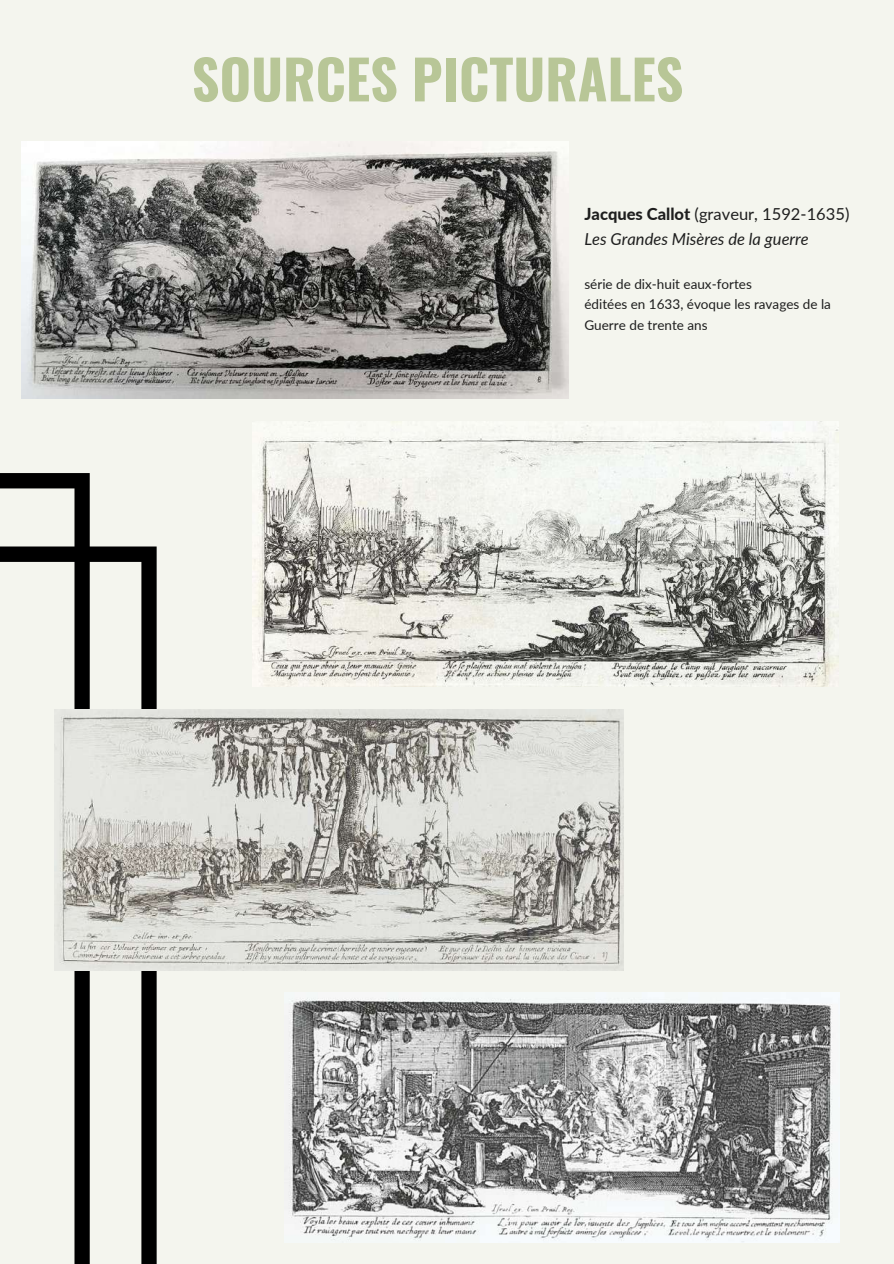
<style>
.page{position:relative;width:894px;height:1264px;background:#fff}
.page>*{position:absolute;margin:0;border:0;box-sizing:border-box;transform-origin:0 0}
.t1{font:700 54px "Oswald";color:#b8c697}
.t2{font:italic 16.5px/24.8px "Lato";color:#1e1e1e}
.t3{font:13.5px/20.2px "Lato";color:#1e1e1e}
.s1{font-weight:800;font-style:normal}
.s2{font-style:normal}
</style>
<div class="page">
<div style="left:0;top:0;width:893px;height:1263px;background:#f4f5ee"></div>
<svg style="left:90px;top:546px;width:67px;height:717px"></svg>
<svg style="left:0;top:473px;width:90px;height:790px"></svg>
<img style="left:21px;top:141px;width:547px;height:257px">
<img style="left:252px;top:421px;width:586px;height:266px">
<img style="left:54px;top:710px;width:569px;height:260px">
<img style="left:289px;top:992px;width:550px;height:250px">
<h1 class="t1" style="left:192px;top:37px;width:493px">SOURCES PICTURALES</h1>
<p class="t2" style="left:584px;top:201px;width:266px"><span class="s1">Jacques Callot</span> <span class="s2">(graveur, 1592-1635)<br></span>Les Grandes Misères de la guerre</p>
<p class="t3" style="left:584px;top:273px;width:248px">série de dix-huit eaux-fortes<br>éditées en 1633, évoque les ravages de la<br>Guerre de trente ans</p>
</div>
